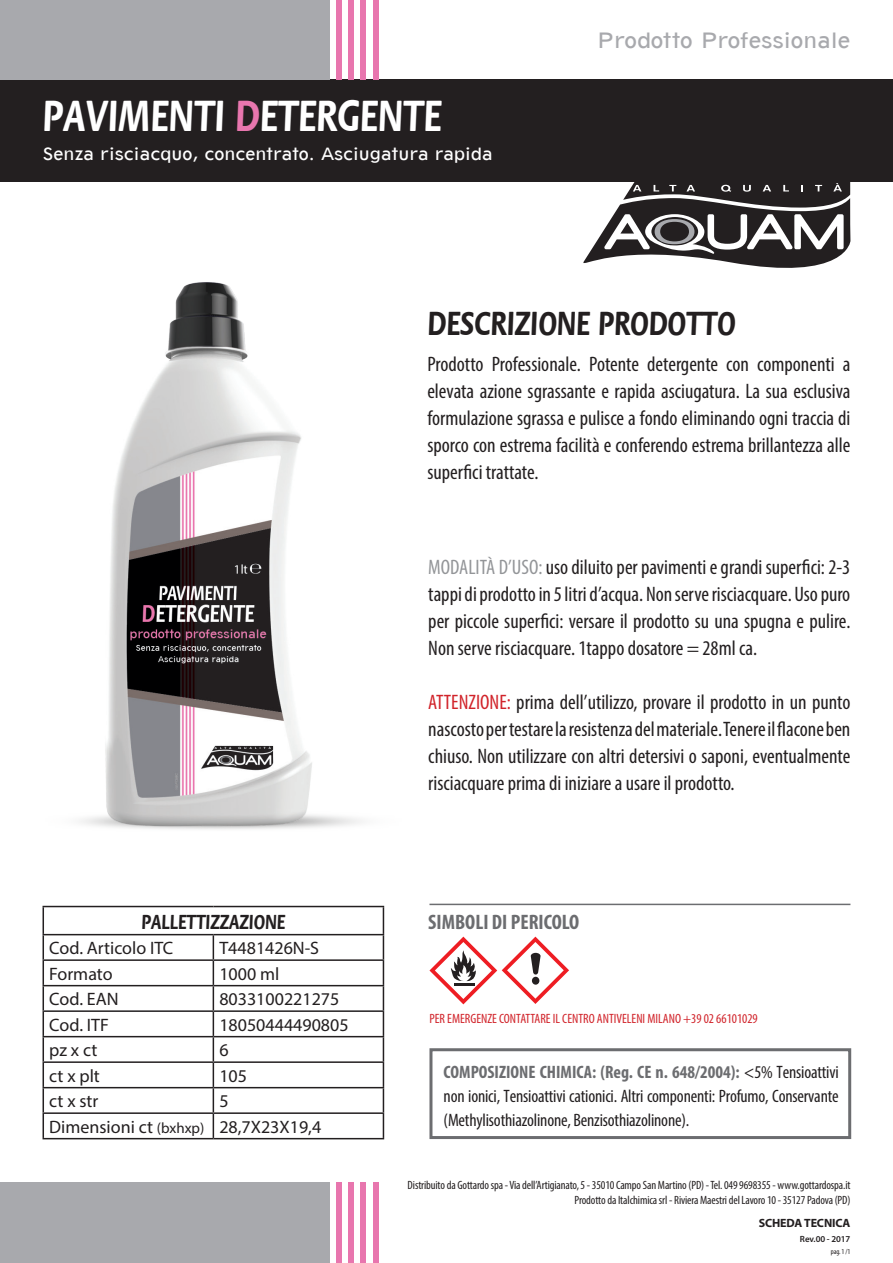
<style>
.page{position:relative;width:893px;height:1263px;background:#fff}
.page>*{position:absolute;margin:0;border:0;box-sizing:border-box;transform-origin:0 0}
.t1{font:700 45px "Flora";color:#fff;scale:.83 1}
.t2{font:700 34.5px "Flora";color:#231f20;scale:.83 1}
.t3{font:22.5px "AT Sans Number One";color:#a8a9ad}
.t4{font:condensed 21px/27px "Myriad Pro";color:#231f20;text-align:justify}
.t5{font:700 condensed 21px "Myriad Pro";color:#6c6d70}
.t6{font:700 21px "Flora";color:#231f20;scale:.83 1}
.t7{font:condensed 18px/24px "Myriad Pro";letter-spacing:-.01em;color:#231f20;text-align:justify}
.t8{font:18px "Myriad Pro";color:#231f20}
.t9{font:18px "AT Sans Number One";color:#fff}
.t10{font:condensed 13.5px "Myriad Pro";color:#d1232a}
.t11{font:condensed 12px "Myriad Pro";letter-spacing:-.01em;color:#231f20}
.t12{font:700 12px "Myriad Pro";letter-spacing:-.01em;color:#231f20}
.t13{font:600 9px "Myriad Pro";letter-spacing:-.01em;color:#231f20}
.t14{font:condensed 7.5px "Myriad Pro";color:#231f20}
.s1{color:#e876ae}
.s2{font-size:15px}
.s3{color:#939598}
.s4{color:#d1232a}
.s5{font-weight:700;color:#6c6d70}
</style>
<div class="page">
<svg style="left:583px;top:182px;width:267px;height:86px"></svg>
<div style="left:0;top:80px;width:893px;height:102px;background:#231f20"></div>
<div style="left:373px;top:1182px;width:6px;height:81px;background:#e876ae"></div>
<div style="left:361px;top:1182px;width:5px;height:81px;background:#e876ae"></div>
<div style="left:348px;top:1182px;width:6px;height:81px;background:#e876ae"></div>
<div style="left:336px;top:1182px;width:6px;height:81px;background:#e876ae"></div>
<div style="left:0;top:1182px;width:329px;height:81px;background:#a8a9ad"></div>
<div style="left:373px;top:0;width:6px;height:80px;background:#e876ae"></div>
<div style="left:361px;top:0;width:5px;height:80px;background:#e876ae"></div>
<div style="left:348px;top:0;width:6px;height:80px;background:#e876ae"></div>
<div style="left:336px;top:0;width:6px;height:80px;background:#e876ae"></div>
<div style="left:0;top:0;width:329px;height:80px;background:#a8a9ad"></div>
<div style="left:429px;top:1048px;width:422px;height:91px;border:3px solid #6c6d70"></div>
<svg style="left:429px;top:936px;width:140px;height:68px"></svg>
<hr style="left:429px;top:904px;width:421px;height:1px;background:#6c6d70">
<hr style="left:43px;top:906px;width:170px;height:1px;background:#231f20">
<hr style="left:213px;top:906px;width:171px;height:1px;background:#231f20">
<hr style="left:43px;top:934px;width:170px;height:1px;background:#231f20">
<hr style="left:213px;top:934px;width:171px;height:1px;background:#231f20">
<hr style="left:43px;top:959px;width:170px;height:2px;background:#231f20">
<hr style="left:213px;top:959px;width:171px;height:2px;background:#231f20">
<hr style="left:43px;top:985px;width:170px;height:1px;background:#231f20">
<hr style="left:213px;top:985px;width:171px;height:1px;background:#231f20">
<hr style="left:43px;top:1010px;width:170px;height:2px;background:#231f20">
<hr style="left:213px;top:1010px;width:171px;height:2px;background:#231f20">
<hr style="left:43px;top:1036px;width:170px;height:1px;background:#231f20">
<hr style="left:213px;top:1036px;width:171px;height:1px;background:#231f20">
<hr style="left:43px;top:1061px;width:170px;height:2px;background:#231f20">
<hr style="left:213px;top:1061px;width:171px;height:2px;background:#231f20">
<hr style="left:43px;top:1087px;width:170px;height:1px;background:#231f20">
<hr style="left:213px;top:1087px;width:171px;height:1px;background:#231f20">
<hr style="left:43px;top:1112px;width:170px;height:2px;background:#231f20">
<svg style="left:43px;top:907px;width:1px;height:231px"></svg>
<hr style="left:213px;top:1112px;width:171px;height:2px;background:#231f20">
<svg style="left:213px;top:935px;width:1px;height:203px"></svg>
<svg style="left:383px;top:907px;width:1px;height:231px"></svg>
<hr style="left:43px;top:1138px;width:170px;height:1px;background:#231f20">
<hr style="left:213px;top:1138px;width:171px;height:1px;background:#231f20">
<img style="left:80px;top:282px;width:282px;height:547px">
<p class="t1" style="left:43px;top:96px;width:482px">PAVIMENTI <span class="s1">D</span>ETERGENTE</p>
<p class="t9" style="left:43px;top:144px;width:452px">Senza risciacquo, concentrato. Asciugatura rapida</p>
<p class="t3" style="left:597px;top:27px;width:255px">Prodotto Professionale</p>
<p class="t2" style="left:427px;top:307px;width:373px">DESCRIZIONE PRODOTTO</p>
<p class="t4" style="left:427px;top:350px;width:425px">Prodotto Professionale. Potente detergente con componenti a elevata azione sgrassante e rapida asciugatura. La sua esclusiva formulazione sgrassa e pulisce a fondo eliminando ogni traccia di sporco con estrema facilità e conferendo estrema brillantezza alle superfici trattate.</p>
<p class="t6" style="left:141px;top:912px;width:175px">PALLETTIZZAZIONE</p>
<p class="t8" style="left:49px;top:937px;width:126px">Cod. Articolo ITC</p>
<p class="t8" style="left:219px;top:937px;width:101px">T4481426N-S</p>
<p class="t8" style="left:49px;top:962px;width:65px">Formato</p>
<p class="t8" style="left:219px;top:962px;width:62px">1000 ml</p>
<p class="t8" style="left:49px;top:988px;width:71px">Cod. EAN</p>
<p class="t8" style="left:219px;top:988px;width:122px">8033100221275</p>
<p class="t8" style="left:49px;top:1013px;width:61px">Cod. ITF</p>
<p class="t8" style="left:219px;top:1013px;width:131px">18050444490805</p>
<p class="t8" style="left:49px;top:1039px;width:50px">pz x ct</p>
<p class="t8" style="left:219px;top:1039px;width:11px">6</p>
<p class="t8" style="left:49px;top:1064px;width:52px">ct x plt</p>
<p class="t8" style="left:219px;top:1064px;width:29px">105</p>
<p class="t8" style="left:49px;top:1090px;width:51px">ct x str</p>
<p class="t8" style="left:219px;top:1090px;width:11px">5</p>
<p class="t8" style="left:49px;top:1115px;width:157px">Dimensioni ct <span class="s2">(bxhxp)</span></p>
<p class="t8" style="left:219px;top:1115px;width:103px">28,7X23X19,4</p>
<p class="t4" style="left:428px;top:553px;width:424px"><span class="s3">MODALITÀ D’USO:</span> uso diluito per pavimenti e grandi superfici: 2-3 tappi di prodotto in 5 litri d’acqua. Non serve risciacquare. Uso puro per piccole superfici: versare il prodotto su una spugna e pulire.<br>Non serve risciacquare. 1tappo dosatore = 28ml ca.</p>
<p class="t4" style="left:428px;top:688px;width:424px"><span class="s4">ATTENZIONE:</span> prima dell’utilizzo, provare il prodotto in un punto nascosto per testare la resistenza del materiale. Tenere il flacone ben chiuso. Non utilizzare con altri detersivi o saponi, eventualmente risciacquare prima di iniziare a usare il prodotto.</p>
<p class="t5" style="left:428px;top:909px;width:153px">SIMBOLI DI PERICOLO</p>
<p class="t10" style="left:429px;top:1011px;width:330px">PER EMERGENZE CONTATTARE IL CENTRO ANTIVELENI MILANO +39 02 66101029</p>
<p class="t7" style="left:444px;top:1060px;width:397px"><span class="s5">COMPOSIZIONE CHIMICA: (Reg. CE n. 648/2004):</span> &lt;5% Tensioattivi non ionici, Tensioattivi cationici. Altri componenti: Profumo, Conservante (Methylisothiazolinone, Benzisothiazolinone).</p>
<p class="t11" style="left:408px;top:1178px;width:444px">Distribuito da Gottardo spa - Via dell’Artigianato, 5 - 35010 Campo San Martino (PD) - Tel. 049 9698355 - www.gottardospa.it</p>
<p class="t11" style="left:574px;top:1193px;width:278px">Prodotto da Italchimica srl - Riviera Maestri del Lavoro 10 - 35127 Padova (PD)</p>
<p class="t12" style="left:759px;top:1215px;width:93px">SCHEDA TECNICA</p>
<p class="t13" style="left:800px;top:1233px;width:52px">Rev.00 - 2017</p>
<p class="t14" style="left:831px;top:1246px;width:21px">pag. 1 /1</p>
</div>
